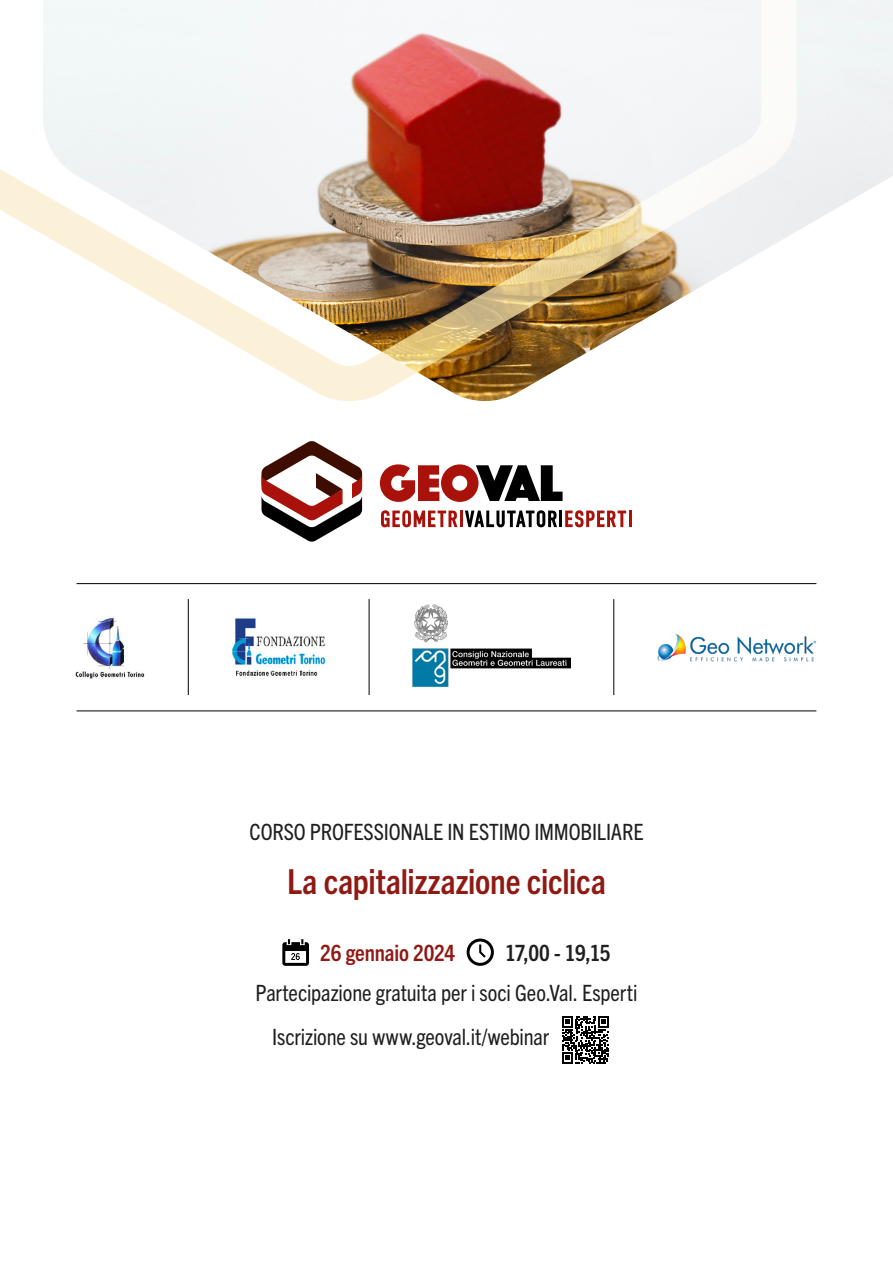
<style>
.page{position:relative;width:893px;height:1263px;background:#fff}
.page>*{position:absolute;margin:0;border:0;box-sizing:border-box;transform-origin:0 0}
.t1{font:700 condensed 34.5px "Trade Gothic Next LT Pro";letter-spacing:-.01em;color:#8f1913}
.t2{font:condensed 22.5px "Trade Gothic Next LT Pro";letter-spacing:-.005em;color:#1f1f1f}
.t3{font:700 condensed 22.5px "Trade Gothic Next LT Pro";letter-spacing:-.005em;color:#8f1913}
.t4{font:700 condensed 22.5px "Trade Gothic Next LT Pro";letter-spacing:-.02em;color:#1f1f1f}
</style>
<div class="page">
<svg style="left:261px;top:441px;width:101px;height:101px"></svg>
<svg style="left:380px;top:464px;width:183px;height:38px"></svg>
<svg style="left:381px;top:510px;width:76px;height:17px"></svg>
<hr style="left:460px;top:510px;width:3px;height:17px;background:#a8120b">
<svg style="left:465px;top:510px;width:92px;height:17px"></svg>
<hr style="left:559px;top:510px;width:3px;height:17px;background:#000">
<svg style="left:565px;top:510px;width:61px;height:17px"></svg>
<hr style="left:628px;top:510px;width:3px;height:17px;background:#a8120b">
<img style="left:0;top:0;width:797px;height:401px">
<img style="left:412px;top:604px;width:159px;height:83px">
<img style="left:657px;top:633px;width:159px;height:29px">
<img style="left:75px;top:617px;width:70px;height:61px">
<img style="left:232px;top:618px;width:94px;height:58px">
<hr style="left:77px;top:583px;width:739px;height:1px;background:#000">
<hr style="left:77px;top:711px;width:739px;height:1px;background:#000">
<hr style="left:188px;top:599px;width:1px;height:96px;background:#000">
<hr style="left:369px;top:599px;width:1px;height:96px;background:#000">
<hr style="left:613px;top:599px;width:1px;height:96px;background:#000">
<svg style="left:467px;top:938px;width:27px;height:28px"></svg>
<svg style="left:562px;top:1016px;width:47px;height:47px"></svg>
<svg style="left:282px;top:939px;width:27px;height:27px"></svg>
<p class="t2" style="left:250px;top:816px;width:395px">CORSO PROFESSIONALE IN ESTIMO IMMOBILIARE</p>
<p class="t1" style="left:287px;top:858px;width:320px">La capitalizzazione ciclica</p>
<p class="t3" style="left:320px;top:938px;width:137px">26 gennaio 2024</p>
<p class="t4" style="left:505px;top:938px;width:107px">17,00 - 19,15</p>
<p class="t2" style="left:256px;top:977px;width:383px">Partecipazione gratuita per i soci Geo.Val. Esperti</p>
<p class="t2" style="left:272px;top:1021px;width:278px">Iscrizione su www.geoval.it/webinar</p>
</div>
